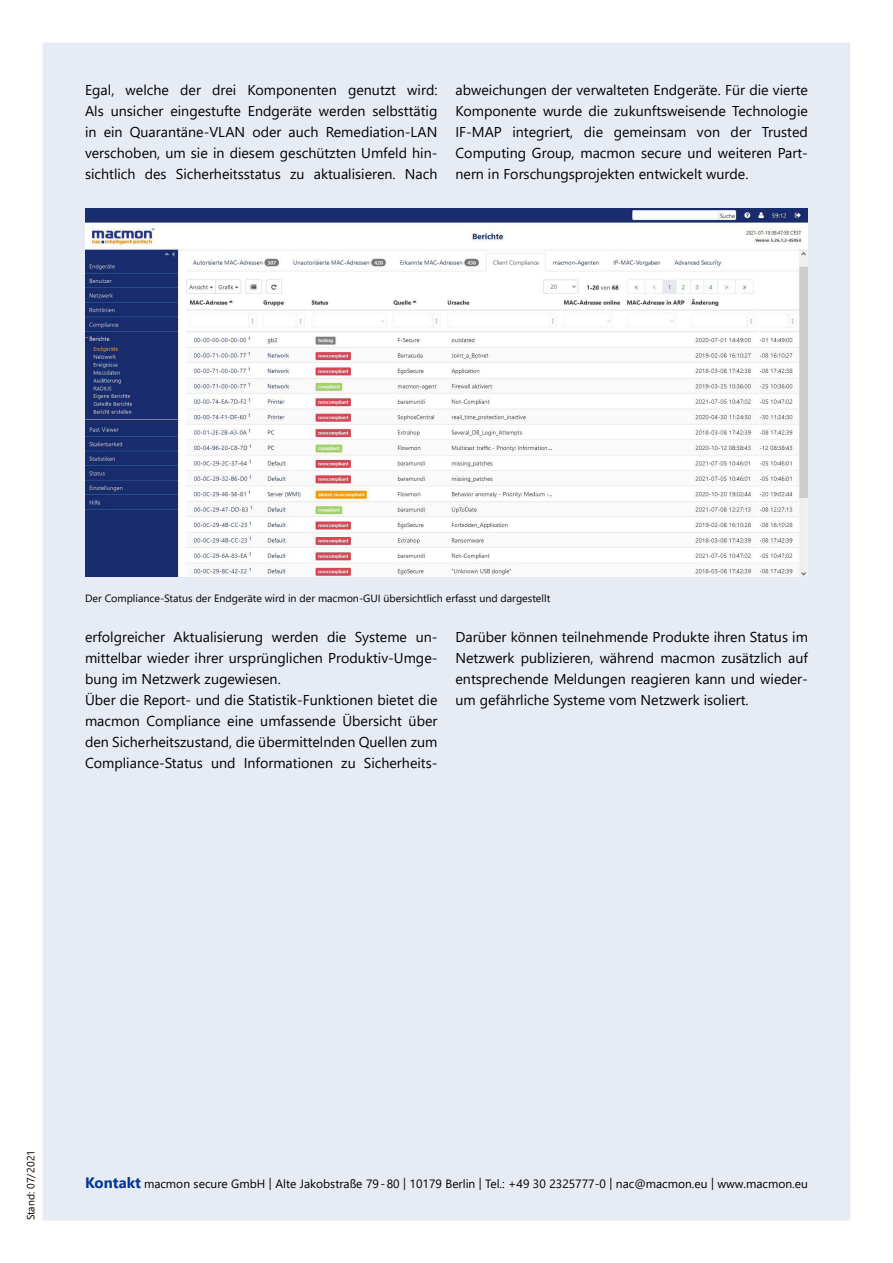
<style>
.page{position:relative;width:893px;height:1263px;background:#fff}
.page>*{position:absolute;margin:0;border:0;box-sizing:border-box;transform-origin:0 0}
.t1{font:14.25px/21px "Segoe UI";color:#000;text-align:justify}
.t2{font:12px "Segoe UI";color:#000}
.t3{font:10.5px "Segoe UI";color:#000}
.s1{font-weight:700;font-size:15px;color:#003594}
</style>
<div class="page">
<div style="left:43px;top:43px;width:807px;height:1177px;background:#e6ebf4"></div>
<img style="left:85px;top:209px;width:723px;height:368px">
<p class="t1" style="left:85px;top:79px;width:354px">Egal, welche der drei Komponenten genutzt wird:<br>Als unsicher eingestufte Endgeräte werden selbsttätig in ein Quarantäne-VLAN oder auch Remediation-LAN verschoben, um sie in diesem geschützten Umfeld hin&shy;sichtlich des Sicherheitsstatus zu aktualisieren. Nach</p>
<p class="t1" style="left:455px;top:79px;width:354px">abweichungen der verwalteten Endgeräte. Für die vierte Komponente wurde die zukunftsweisende Technologie IF-MAP integriert, die gemeinsam von der Trusted Computing Group, macmon secure und weiteren Part&shy;nern in Forschungsprojekten entwickelt wurde.</p>
<p class="t3" style="left:85px;top:589px;width:467px">Der Compliance-Status der Endgeräte wird in der macmon-GUI übersichtlich erfasst und dargestellt</p>
<p class="t1" style="left:85px;top:625px;width:354px;text-align:left">erfolgreicher Aktualisierung werden die Systeme un&shy;mittelbar wieder ihrer ursprünglichen Produktiv-Umge&shy;bung im Netzwerk zugewiesen.<br>Über die Report- und die Statistik-Funktionen bietet die macmon Compliance eine umfassende Übersicht über den Sicherheitszustand, die übermittelnden Quellen zum Compliance-Status und Informationen zu Sicherheits-</p>
<p class="t1" style="left:455px;top:625px;width:354px">Darüber können teilnehmende Produkte ihren Status im Netzwerk publizieren, während macmon zusätzlich auf entsprechende Meldungen reagieren kann und wieder&shy;um gefährliche Systeme vom Netzwerk isoliert.</p>
<p class="t3" style="left:21px;top:1220px;width:72px;rotate:-90deg">Stand: 07/2021</p>
<p class="t2" style="left:85px;top:1172px;width:724px"><span class="s1">Kontakt</span> macmon secure GmbH | Alte Jakobstraße 79-80 | 10179 Berlin | Tel.: +49 30 2325777-0 | nac@macmon.eu | www.macmon.eu</p>
</div>
